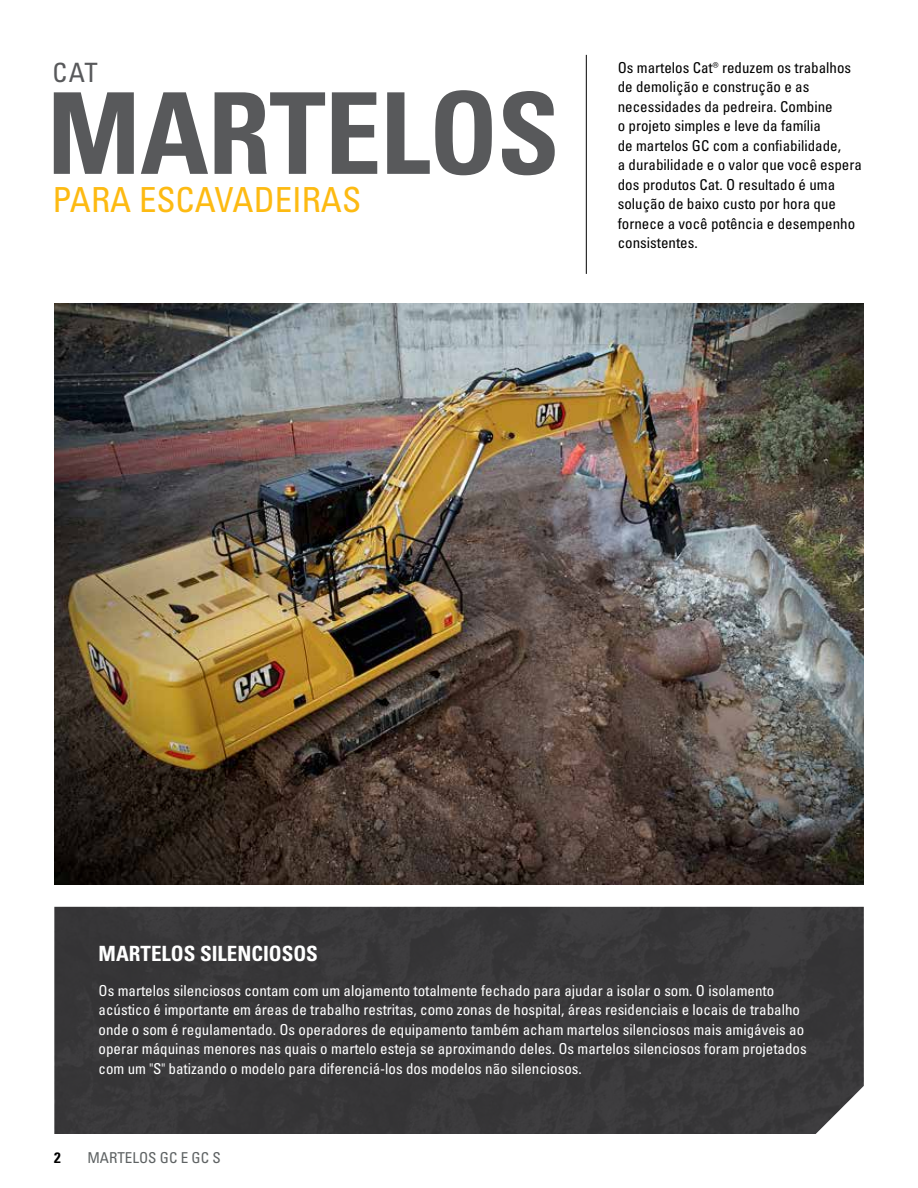
<style>
.page{position:relative;width:918px;height:1188px;background:#fff}
.page>*{position:absolute;margin:0;border:0;box-sizing:border-box;transform-origin:0 0}
.t1{font:112.95px "Univers LTCYR 67 Bold Cond";letter-spacing:-.01em;color:#58595b}
.t2{font:condensed 34.5px "Univers LTCYR 57";color:#fdba12}
.t3{font:condensed 26.7px "Univers LTCYR 57";color:#58595b}
.t4{font:21px "Univers LTCYR 67 Bold Cond";color:#fff}
.t5{font:condensed 15px/19.5px "Univers LTCYR 57";color:#fff}
.t6{font:condensed 15px/19.5px "Univers LTCYR 57";color:#000}
.t7{font:condensed 15px "Univers LTCYR 57";color:#5e6263}
.t8{font:15px "Univers LTCYR 67 Bold Cond";color:#000}
</style>
<div class="page">
<img style="left:54px;top:303px;width:810px;height:582px">
<div style="left:54px;top:907px;width:810px;height:227px;background:#39383a"></div>
<hr style="left:586px;top:55px;width:1px;height:219px;background:#000">
<h3 class="t3" style="left:52px;top:56px;width:47px">CAT</h3>
<h1 class="t1" style="left:47px;top:64px;width:514px">MARTELOS</h1>
<h2 class="t2" style="left:52px;top:177px;width:310px">PARA ESCAVADEIRAS</h2>
<p class="t6" style="left:618px;top:57px;width:246px">Os martelos Cat® reduzem os trabalhos de demolição e construção e as necessidades da pedreira. Combine<br>o projeto simples e leve da família<br>de martelos GC com a confiabilidade,<br>a durabilidade e o valor que você espera dos produtos Cat. O resultado é uma solução de baixo custo por hora que fornece a você potência e desempenho consistentes.</p>
<h3 class="t4" style="left:99px;top:941px;width:221px">MARTELOS SILENCIOSOS</h3>
<p class="t5" style="left:99px;top:980px;width:710px">Os martelos silenciosos contam com um alojamento totalmente fechado para ajudar a isolar o som. O isolamento acústico é importante em áreas de trabalho restritas, como zonas de hospital, áreas residenciais e locais de trabalho onde o som é regulamentado. Os operadores de equipamento também acham martelos silenciosos mais amigáveis ao operar máquinas menores nas quais o martelo esteja se aproximando deles. Os martelos silenciosos foram projetados com um "S" batizando o modelo para diferenciá-los dos modelos não silenciosos.</p>
<p class="t8" style="left:54px;top:1148px;width:8px">2</p>
<p class="t7" style="left:87px;top:1148px;width:135px">MARTELOS GC E GC S</p>
</div>
